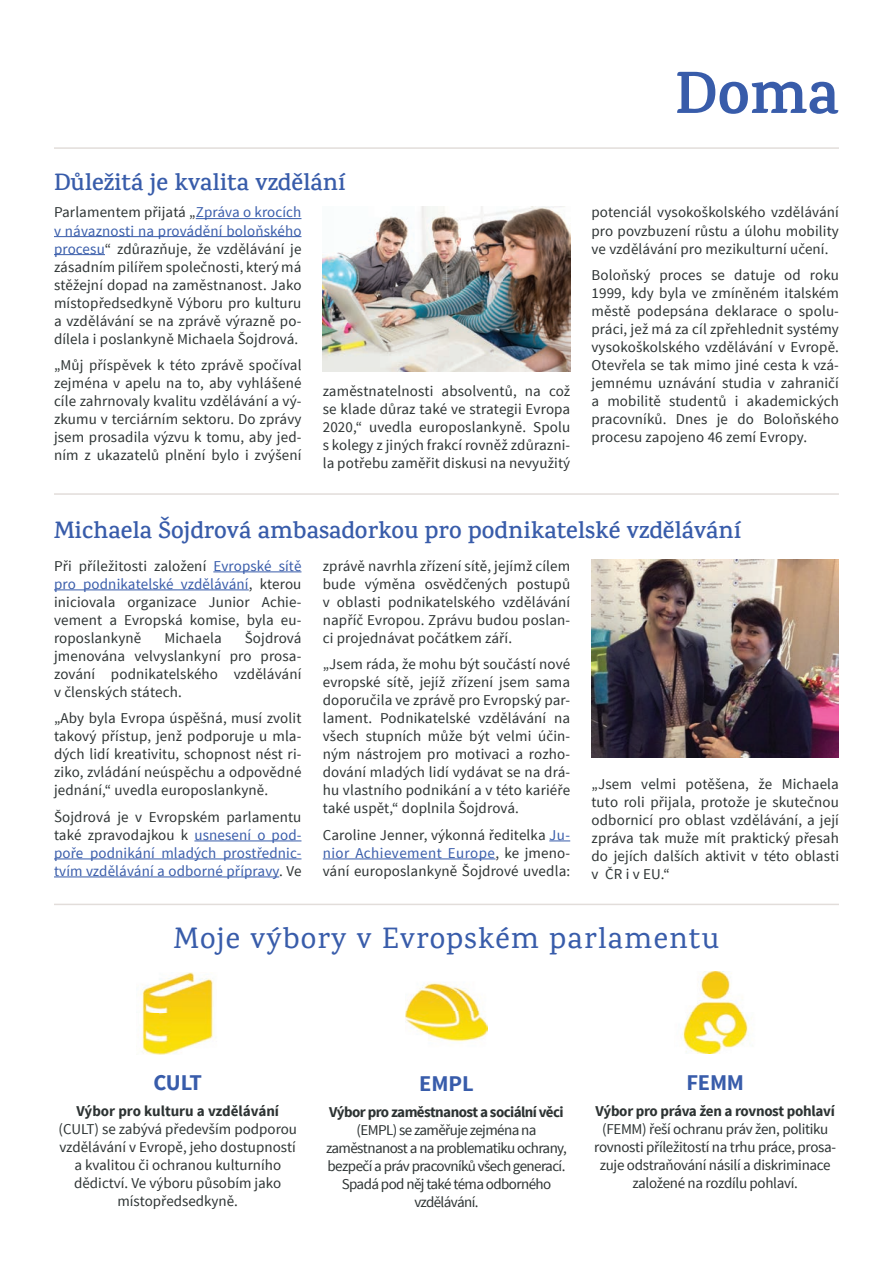
<style>
.page{position:relative;width:893px;height:1263px;background:#fff}
.page>*{position:absolute;margin:0;border:0;box-sizing:border-box;transform-origin:0 0}
.t1{font:700 60px "Karma";color:#385caa}
.t2{font:500 30px "Karma";letter-spacing:.04em;color:#385caa}
.t3{font:600 24px "Karma";color:#385caa}
.t4{font:700 22.5px "Source Sans Pro";letter-spacing:-.01em;color:#385caa}
.t5{font:15px/18px "Source Sans Pro";letter-spacing:.005em;color:#2d3333;text-align:justify}
.t6{font:15px/18px "Source Sans Pro";letter-spacing:-.04em;color:#2d3333;text-align:center}
.t7{font:15px/18px "Source Sans Pro";letter-spacing:-.02em;color:#2d3333;text-align:center}
.t8{font:15px/18px "Source Sans Pro";letter-spacing:.01em;color:#385caa;text-align:justify}
.t9{font:700 15px "Source Sans Pro";letter-spacing:-.04em;color:#2d3333}
.t10{font:700 15px "Source Sans Pro";letter-spacing:-.02em;color:#2d3333}
.t11{font:700 15px "Source Sans Pro";color:#2d3333}
.s1{color:#385caa}
.s2{color:#2d3333}
</style>
<div class="page">
<hr style="left:196px;top:218px;width:105px;height:1px;background:#385caa">
<hr style="left:54px;top:236px;width:247px;height:1px;background:#385caa">
<hr style="left:54px;top:254px;width:51px;height:1px;background:#385caa">
<hr style="left:213px;top:571px;width:88px;height:1px;background:#385caa">
<hr style="left:54px;top:589px;width:195px;height:1px;background:#385caa">
<hr style="left:194px;top:840px;width:107px;height:1px;background:#385caa">
<hr style="left:54px;top:858px;width:247px;height:1px;background:#385caa">
<hr style="left:54px;top:876px;width:225px;height:1px;background:#385caa">
<svg style="left:549px;top:840px;width:21px;height:1px"></svg>
<hr style="left:323px;top:858px;width:172px;height:1px;background:#385caa">
<hr style="left:54px;top:904px;width:785px;height:1px;background:#e2ddda">
<hr style="left:54px;top:493px;width:785px;height:2px;background:#e2ddda">
<hr style="left:54px;top:147px;width:785px;height:2px;background:#e2ddda">
<img style="left:142px;top:972px;width:73px;height:82px">
<img style="left:406px;top:982px;width:81px;height:60px">
<img style="left:682px;top:971px;width:70px;height:82px">
<img style="left:591px;top:559px;width:248px;height:198px">
<img style="left:323px;top:206px;width:247px;height:165px">
<h1 class="t1" style="left:675px;top:57px;width:166px">Doma</h1>
<h3 class="t3" style="left:54px;top:167px;width:293px">důležitá je kvalita vzdělání</h3>
<p class="t5" style="left:54px;top:204px;width:249px">Parlamentem přijatá „<span class="s1">Zpráva o krocích v návaznosti na provádění boloňského procesu</span>“ zdůrazňuje, že vzdělávání je zásadním pilířem společnosti, který má stěžejní dopad na zaměstnanost. Jako místopředsedkyně Výboru pro kulturu a vzdělávání se na zprávě výrazně po&shy;dílela i poslankyně Michaela Šojdrová.</p>
<p class="t5" style="left:54px;top:356px;width:249px">„Můj příspěvek k této zprávě spočíval zejména v apelu na to, aby vyhlášené cíle zahrnovaly kvalitu vzdělávání a vý&shy;zkumu v terciárním sektoru. Do zprávy jsem prosadila výzvu k tomu, aby jed&shy;ním z ukazatelů plnění bylo i zvýšení</p>
<p class="t5" style="left:323px;top:383px;width:249px">zaměstnatelnosti absolventů, na což se klade důraz také ve strategii Evropa 2020,“ uvedla europoslankyně. Spolu s kolegy z jiných frakcí rovněž zdůrazni&shy;la potřebu zaměřit diskusi na nevyužitý</p>
<p class="t5" style="left:591px;top:204px;width:249px">potenciál vysokoškolského vzdělávání pro povzbuzení růstu a úlohu mobility ve vzdělávání pro mezikulturní učení.</p>
<p class="t5" style="left:591px;top:266px;width:249px">Boloňský proces se datuje od roku 1999, kdy byla ve zmíněném italském městě podepsána deklarace o spolu&shy;práci, jež má za cíl zpřehlednit systémy vysokoškolského vzdělávání v Evropě.<br>Otevřela se tak mimo jiné cesta k vzá&shy;jemnému uznávání studia v zahraničí a mobilitě studentů i akademických pracovníků. Dnes je do Boloňského procesu zapojeno 46 zemí Evropy.</p>
<h3 class="t3" style="left:54px;top:516px;width:689px">Michaela Šojdrová ambasadorkou pro podnikatelské vzdělávání</h3>
<p class="t5" style="left:54px;top:557px;width:249px">Při příležitosti založení <span class="s1">Evropské sítě pro podnikatelské vzdělávání</span>, kterou iniciovala organizace Junior Achie&shy;vement a Evropská komise, byla eu&shy;roposlankyně</p>
<p class="t5" style="left:54px;top:629px;width:249px;text-indent:191px">Šojdrová jmenována velvyslankyní pro prosa&shy;zování podnikatelského vzdělávání v členských státech.</p>
<p class="t5" style="left:54px;top:709px;width:249px">„Aby byla Evropa úspěšná, musí zvolit takový přístup, jenž podporuje u mla&shy;dých lidí kreativitu, schopnost nést ri&shy;ziko, zvládání neúspěchu a odpovědné jednání,“ uvedla europoslankyně.</p>
<p class="t8" style="left:54px;top:808px;width:249px"><span class="s2">Šojdrová je v Evropském parlamentu také zpravodajkou k</span> usnesení o pod&shy;poře podnikání mladých prostřednic&shy;tvím vzdělávání a odborné přípravy<span class="s2">. Ve</span></p>
<p class="t5" style="left:164px;top:629px;width:59px">Michaela</p>
<p class="t5" style="left:323px;top:557px;width:249px">zprávě navrhla zřízení sítě, jejímž cílem bude výměna osvědčených postupů v oblasti podnikatelského vzdělávání napříč Evropou. Zprávu budou poslan&shy;ci projednávat počátkem září.</p>
<p class="t5" style="left:323px;top:655px;width:249px">„Jsem ráda, že mohu být součástí nové evropské sítě, jejíž zřízení jsem sama doporučila ve zprávě pro Evropský par&shy;lament. Podnikatelské vzdělávání na všech stupních může být velmi účin&shy;ným nástrojem pro motivaci a rozho&shy;dování mladých lidí vydávat se na drá&shy;hu vlastního podnikání a v této kariéře také uspět,“ doplnila Šojdrová.</p>
<p class="t5" style="left:323px;top:826px;width:249px">Caroline Jenner, výkonná ředitelka <span class="s1">Ju&shy;nior Achievement Europe</span>, ke jmeno&shy;vání europoslankyně Šojdrové uvedla:</p>
<p class="t5" style="left:591px;top:775px;width:249px">„Jsem velmi potěšena, že Michaela tuto roli přijala, protože je skutečnou odbornicí pro oblast vzdělávání, a její zpráva tak muže mít praktický přesah do jejích dalších aktivit v této oblasti v ČR i v EU.“</p>
<h2 class="t2" style="left:174px;top:920px;width:547px">Moje výbory v Evropském parlamentu</h2>
<h3 class="t4" style="left:154px;top:1068px;width:50px">CULT</h3>
<p class="t11" style="left:76px;top:1101px;width:204px">Výbor pro kulturu a vzdělávání</p>
<p class="t5" style="left:58px;top:1120px;width:240px;text-align:center">(CULT) se zabývá především podporou vzdělávání v Evropě, jeho dostupností a kvalitou či ochranou kulturního dědictví. Ve výboru působím jako místopředsedkyně.</p>
<h3 class="t4" style="left:419px;top:1069px;width:56px">EMPL</h3>
<p class="t9" style="left:329px;top:1102px;width:236px">Výbor pro zaměstnanost a sociální věci</p>
<p class="t6" style="left:326px;top:1121px;width:242px">(EMPL) se zaměřuje zejména na zaměstnanost a na problematiku ochrany, bezpečí a práv pracovníků všech generací.<br>Spadá pod něj také téma odborného vzdělávání.</p>
<h3 class="t4" style="left:686px;top:1068px;width:59px">FEMM</h3>
<p class="t10" style="left:596px;top:1101px;width:241px">Výbor pro práva žen a rovnost pohlaví</p>
<p class="t7" style="left:594px;top:1120px;width:243px">(FEMM) řeší ochranu práv žen, politiku rovnosti příležitostí na trhu práce, prosa&shy;zuje odstraňování násilí a diskriminace založené na rozdílu pohlaví.</p>
</div>
